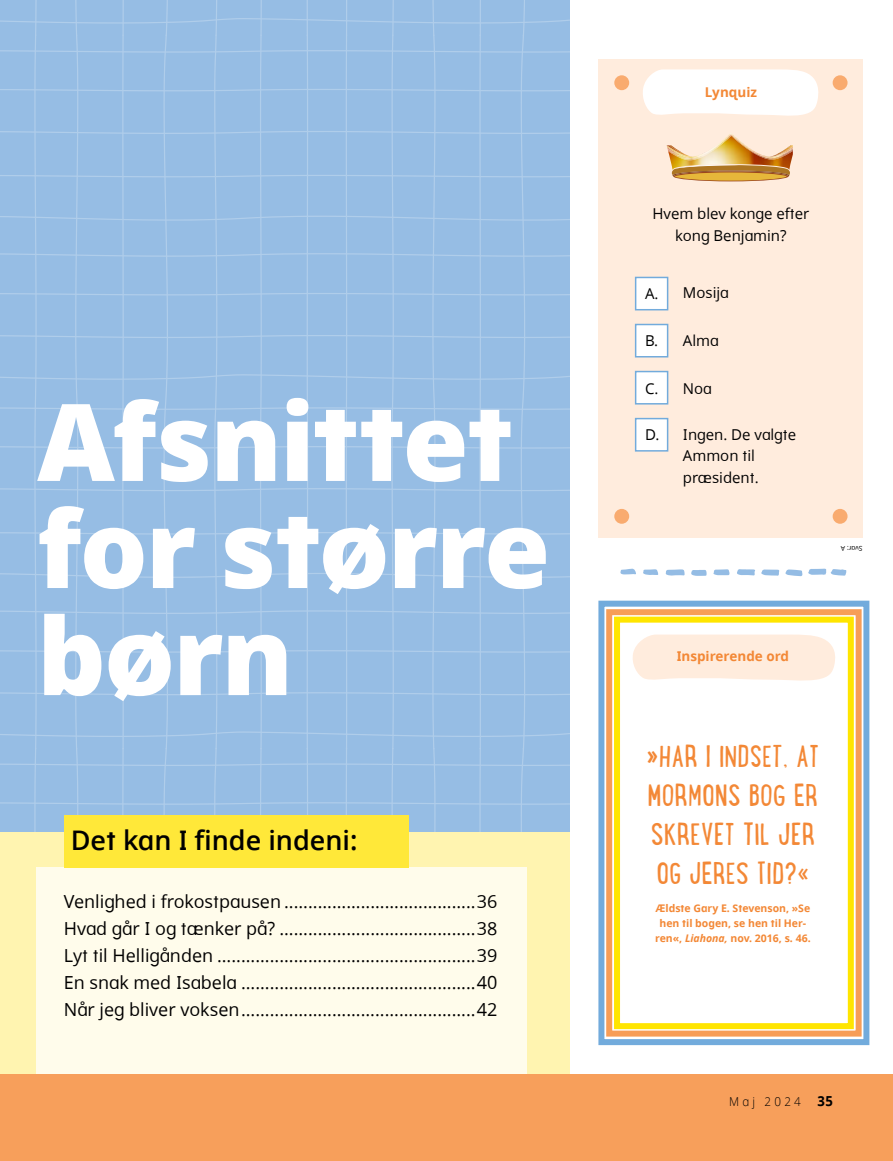
<style>
.page{position:relative;width:893px;height:1161px;background:#fff}
.page>*{position:absolute;margin:0;border:0;box-sizing:border-box;transform-origin:0 0}
.t1{font:800 107.1px/107.1px "Dots Solidlds Lat";letter-spacing:-.02em;color:#fff}
.p1_aside_quote_first_Lunchbox{font:33px/39px "Lunch Box";color:#f38836}
.t2{font:600 27px "Dots Solidlds Lat";color:#000}
.p2_title_toc_ul-1{font:18px "Dots Solidlds Lat";color:#000}
.p2_ALPHA-1{font:15px/21.1px "Dots Solidlds Lat";color:#000;text-align:center}
.t3{font:700 13.5px "Dots Solidlds Lat";color:#f38836}
.t4{font:300 12.3px "Dots Solidlds Lat";letter-spacing:.28em;color:#000;scale:.95 1}
.p1_aside_quote_citation{font:700 10.5px/15px "Dots Solidlds Lat";color:#f38836;text-align:center}
.p1_aside_info_first__answer{font:6.75px "Dots Solidlds Lat";color:#000}
.s1{font-style:italic}
.s2{font-weight:700;font-size:13.8px}
</style>
<div class="page">
<div style="left:0;top:823px;width:570px;height:338px;background:#fff4b0"></div>
<svg style="left:0;top:36px;width:570px;height:712px;background:#97bde4"></svg>
<svg style="left:0;top:748px;width:570px;height:83px;background:#97bde4"></svg>
<svg style="left:0;top:0;width:570px;height:36px;background:#97bde4"></svg>
<div style="left:0;top:1074px;width:893px;height:87px;background:#f79f5b"></div>
<div style="left:37px;top:868px;width:490px;height:206px;background:#fffceb"></div>
<div style="left:65px;top:815px;width:344px;height:53px;background:#ffe839"></div>
<div style="left:598px;top:60px;width:265px;height:478px;background:#ffecdd"></div>
<svg style="left:643px;top:69px;width:176px;height:47px;background:#fffdfb"></svg>
<div style="left:635px;top:277px;width:33px;height:33px;background:#fff;border:2px solid #72abdc"></div>
<div style="left:635px;top:418px;width:33px;height:34px;background:#fff;border:2px solid #72abdc"></div>
<div style="left:635px;top:324px;width:33px;height:33px;background:#fff;border:2px solid #72abdc"></div>
<div style="left:635px;top:371px;width:33px;height:33px;background:#fff;border:2px solid #72abdc"></div>
<svg style="left:632px;top:634px;width:203px;height:47px;background:#ffede0"></svg>
<div style="left:614px;top:75px;width:15px;height:15px;background:#f9ab6f;border-radius:50%"></div>
<div style="left:833px;top:75px;width:14px;height:15px;background:#f9ab6f;border-radius:50%"></div>
<div style="left:614px;top:509px;width:15px;height:15px;background:#f9ab6f;border-radius:50%"></div>
<div style="left:833px;top:509px;width:14px;height:15px;background:#f9ab6f;border-radius:50%"></div>
<div style="left:598px;top:601px;width:271px;height:444px;border:6px solid #72abdc"></div>
<div style="left:606px;top:609px;width:256px;height:427px;border:6px solid #f79d57"></div>
<div style="left:614px;top:617px;width:240px;height:412px;border:6px solid #ffe500"></div>
<svg style="left:666px;top:569px;width:19px;height:7px"></svg>
<svg style="left:737px;top:569px;width:18px;height:6px"></svg>
<svg style="left:761px;top:569px;width:18px;height:7px"></svg>
<svg style="left:691px;top:570px;width:16px;height:6px"></svg>
<svg style="left:713px;top:569px;width:17px;height:6px"></svg>
<svg style="left:785px;top:569px;width:61px;height:7px"></svg>
<svg style="left:643px;top:569px;width:15px;height:6px"></svg>
<svg style="left:620px;top:568px;width:16px;height:6px"></svg>
<img style="left:670px;top:160px;width:122px;height:7px">
<svg style="left:672px;top:165px;width:118px;height:16px;background:#c99743"></svg>
<img style="left:670px;top:136px;width:122px;height:24px">
<img style="left:667px;top:135px;width:63px;height:23px">
<img style="left:732px;top:135px;width:61px;height:23px">
<p class="t1" style="left:37px;top:391px;width:515px">Afsnittet for større børn</p>
<p class="t2" style="left:71px;top:820px;width:288px">Det kan I finde indeni:</p>
<p class="p2_title_toc_ul-1" style="left:64px;top:888px;width:435px">Venlighed i frokostpausen ........................................36</p>
<p class="p2_title_toc_ul-1" style="left:64px;top:915px;width:435px">Hvad går I og tænker på? .........................................38</p>
<p class="p2_title_toc_ul-1" style="left:64px;top:942px;width:435px">Lyt til Helligånden ......................................................39</p>
<p class="p2_title_toc_ul-1" style="left:64px;top:969px;width:435px">En snak med Isabela .................................................40</p>
<p class="p2_title_toc_ul-1" style="left:64px;top:996px;width:435px">Når jeg bliver voksen.................................................42</p>
<p class="t3" style="left:705px;top:82px;width:54px">Lynquiz</p>
<p class="p2_ALPHA-1" style="left:652px;top:202px;width:159px;line-height:22.2px">Hvem blev konge efter kong Benjamin?</p>
<p class="p2_ALPHA-1" style="left:645px;top:283px;width:15px">A.</p>
<p class="p2_ALPHA-1" style="left:645px;top:330px;width:15px">B.</p>
<p class="p2_ALPHA-1" style="left:645px;top:378px;width:15px">C.</p>
<p class="p2_ALPHA-1" style="left:645px;top:424px;width:16px">D.</p>
<p class="p2_ALPHA-1" style="left:683px;top:282px;width:47px">Mosija</p>
<p class="p2_ALPHA-1" style="left:683px;top:330px;width:37px">Alma</p>
<p class="p2_ALPHA-1" style="left:683px;top:378px;width:30px">Noa</p>
<p class="p2_ALPHA-1" style="left:683px;top:424px;width:115px;text-align:left">Ingen. De valgte<br>Ammon til præsident.</p>
<p class="p1_aside_info_first__answer" style="left:862px;top:553px;width:23px;rotate:-180deg">Svar: A</p>
<p class="t3" style="left:677px;top:646px;width:114px">Inspirerende ord</p>
<p class="p1_aside_quote_first_Lunchbox" style="left:647px;top:736px;width:174px">»HAR I INDSET, AT<br>MORMONS BOG ER<br>SKREVET TIL JER<br>OG JERES TID?«</p>
<p class="p1_aside_quote_citation" style="left:655px;top:901px;width:157px">Ældste Gary E. Stevenson, »Se hen til bogen, se hen til Her&shy;ren«, <span class="s1">Liahona,</span> nov. 2016, s. 46.</p>
<p class="t4" style="left:729px;top:1092px;width:111px">Maj 2024 <span class="s2">35</span></p>
</div>
